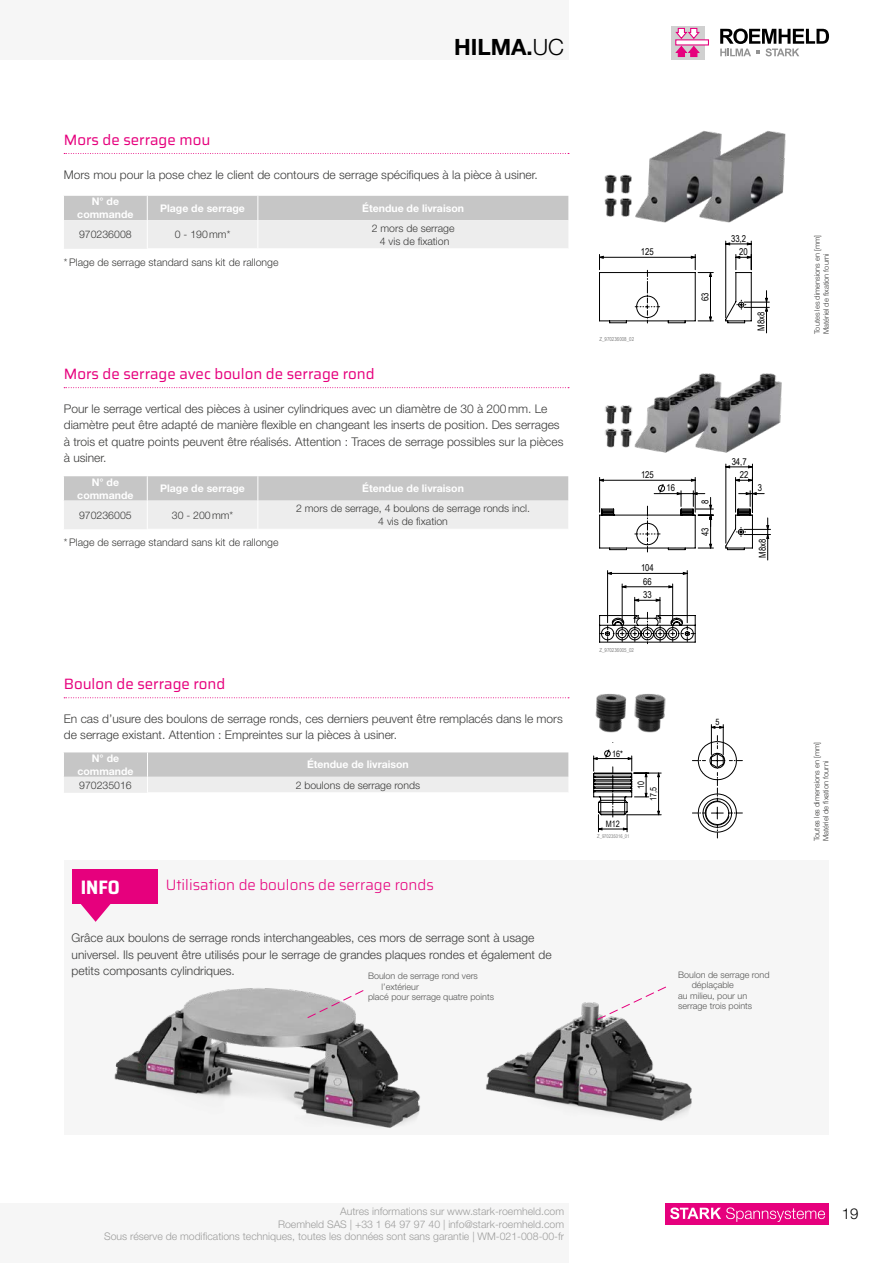
<style>
.page{position:relative;width:893px;height:1263px;background:#fff}
.page>*{position:absolute;margin:0;border:0;box-sizing:border-box;transform-origin:0 0}
.t1{font:700 22.5px "Helvetica Neue LT Std";color:#000}
.t2{font:700 semi-condensed 19.5px "Saira";color:#fff}
.t3{font:15px "Saira";color:#e6007d}
.t4{font:300 15px "Saira";color:#e6007d}
.t5{font:300 15px "Helvetica Neue LT Pro";color:#000}
.t6{font:300 12px/16.5px "Helvetica Neue LT Std";color:#3c3c3b}
.t7{font:300 10.5px/12.6px "Helvetica Neue LT Pro";color:#9d9d9c;text-align:right}
.t8{font:300 10.5px/12.6px "Helvetica Neue LT Pro";color:#3c3c3b;text-align:center}
.t9{font:700 10.5px/12.6px "Helvetica Neue LT Pro";color:#fff;text-align:center}
.t10{font:300 10.5px "Helvetica Neue LT Std";color:#3c3c3b}
.t11{font:9.45px "Arial Narrow";color:#000}
.t12{font:300 9px "Helvetica Neue LT Std";color:#575756}
.t13{font:8.85px "Arial Narrow";color:#000}
.t14{font:300 7.5px/9px "Helvetica Neue LT Pro";color:#3c3c3b}
.t15{font:5.4px "Arial Narrow";color:#7f7f7f}
.t16{font:5.1px "Arial Narrow";color:#7f7f7f}
.s1{font-family:"Helvetica Neue LT Pro";font-weight:300}
.s2{font-family:"Helvetica Neue LT Pro"}
</style>
<div class="page">
<div style="left:665px;top:1203px;width:164px;height:22px;background:#e6007d"></div>
<svg style="left:670px;top:1207px;width:155px;height:15px"></svg>
<div style="left:671px;top:26px;width:34px;height:33px;background:#d0d0d0"></div>
<svg style="left:675px;top:39px;width:34px;height:7px"></svg>
<svg style="left:675px;top:27px;width:26px;height:31px"></svg>
<svg style="left:720px;top:29px;width:109px;height:27px"></svg>
<div style="left:0;top:0;width:568px;height:60px;background:#f6f6f6"></div>
<div style="left:0;top:1203px;width:568px;height:60px;background:#f6f6f6"></div>
<div style="left:64px;top:860px;width:764px;height:275px;background:#f6f6f6"></div>
<img style="left:114px;top:988px;width:306px;height:140px">
<img style="left:486px;top:1002px;width:206px;height:119px">
<svg style="left:64px;top:153px;width:505px;height:1px"></svg>
<svg style="left:599px;top:254px;width:114px;height:69px"></svg>
<svg style="left:725px;top:241px;width:44px;height:92px"></svg>
<svg style="left:64px;top:387px;width:505px;height:1px"></svg>
<svg style="left:64px;top:697px;width:505px;height:1px"></svg>
<hr style="left:607px;top:571px;width:1px;height:52px;background:#000">
<hr style="left:687px;top:571px;width:1px;height:52px;background:#000">
<svg style="left:599px;top:572px;width:97px;height:72px"></svg>
<svg style="left:599px;top:480px;width:171px;height:80px"></svg>
<svg style="left:593px;top:742px;width:68px;height:90px"></svg>
<hr style="left:711px;top:724px;width:1px;height:30px;background:#000">
<hr style="left:723px;top:724px;width:1px;height:30px;background:#000">
<svg style="left:711px;top:726px;width:13px;height:3px"></svg>
<svg style="left:692px;top:735px;width:50px;height:104px"></svg>
<div style="left:72px;top:870px;width:85px;height:34px;background:#e6007d"></div>
<svg style="left:81px;top:904px;width:29px;height:18px"></svg>
<svg style="left:64px;top:196px;width:504px;height:53px;background:#dbdbdb"></svg>
<hr style="left:147px;top:248px;width:111px;height:1px;background:#fff">
<hr style="left:258px;top:248px;width:310px;height:1px;background:#fff">
<svg style="left:64px;top:476px;width:504px;height:53px;background:#dbdbdb"></svg>
<svg style="left:64px;top:752px;width:504px;height:41px;background:#d5d5d5"></svg>
<hr style="left:147px;top:792px;width:421px;height:1px;background:#fff">
<svg style="left:597px;top:986px;width:69px;height:34px"></svg>
<svg style="left:307px;top:990px;width:57px;height:28px"></svg>
<img style="left:604px;top:131px;width:182px;height:92px">
<img style="left:599px;top:373px;width:183px;height:107px">
<img style="left:595px;top:694px;width:104px;height:48px">
<p class="t3" style="left:64px;top:128px;width:148px">Mors de serrage mou</p>
<h1 class="t1" style="left:454px;top:33px;width:111px">HILMA.<span class="s1">UC</span></h1>
<p class="t6" style="left:64px;top:166px;width:475px">Mors mou pour la pose chez le client de contours de serrage spécifiques à la pièce à usiner.</p>
<p class="t9" style="left:77px;top:195px;width:58px">N° de commande</p>
<p class="t9" style="left:160px;top:201px;width:86px">Plage de serrage</p>
<p class="t9" style="left:362px;top:201px;width:103px">Étendue de livraison</p>
<p class="t8" style="left:79px;top:228px;width:54px">970236008</p>
<p class="t8" style="left:175px;top:228px;width:57px">0 - 190mm*</p>
<p class="t8" style="left:372px;top:222px;width:84px">2 mors de serrage<br>4 vis de fixation</p>
<p class="t10" style="left:64px;top:255px;width:216px"><span class="s2">*</span> Plage de serrage standard sans kit de rallonge</p>
<p class="t3" style="left:64px;top:362px;width:312px">Mors de serrage avec boulon de serrage rond</p>
<p class="t6" style="left:64px;top:400px;width:501px">Pour le serrage vertical des pièces à usiner cylindriques avec un diamètre de 30 à 200mm. Le diamètre peut être adapté de manière flexible en changeant les inserts de position. Des serrages à trois et quatre points peuvent être réalisés. Attention : Traces de serrage possibles sur la pièces à usiner.</p>
<p class="t9" style="left:77px;top:476px;width:58px">N° de commande</p>
<p class="t9" style="left:160px;top:482px;width:86px">Plage de serrage</p>
<p class="t9" style="left:362px;top:482px;width:103px">Étendue de livraison</p>
<p class="t8" style="left:79px;top:508px;width:54px">970236005</p>
<p class="t8" style="left:172px;top:508px;width:63px">30 - 200mm*</p>
<p class="t8" style="left:296px;top:502px;width:236px">2 mors de serrage, 4 boulons de serrage ronds incl.<br>4 vis de fixation</p>
<p class="t10" style="left:64px;top:536px;width:216px"><span class="s2">*</span> Plage de serrage standard sans kit de rallonge</p>
<p class="t3" style="left:64px;top:672px;width:163px">Boulon de serrage rond</p>
<p class="t6" style="left:64px;top:710px;width:501px">En cas d’usure des boulons de serrage ronds, ces derniers peuvent être remplacés dans le mors de serrage existant. Attention : Empreintes sur la pièces à usiner.</p>
<p class="t9" style="left:77px;top:752px;width:58px">N° de commande</p>
<p class="t9" style="left:307px;top:758px;width:103px">Étendue de livraison</p>
<p class="t8" style="left:79px;top:778px;width:54px">970235016</p>
<p class="t8" style="left:296px;top:778px;width:126px">2 boulons de serrage ronds</p>
<h2 class="t2" style="left:81px;top:872px;width:41px">INFO</h2>
<p class="t4" style="left:166px;top:874px;width:270px">Utilisation de boulons de serrage ronds</p>
<p class="t6" style="left:72px;top:929px;width:481px">Grâce aux boulons de serrage ronds interchangeables, ces mors de serrage sont à usage universel. Ils peuvent être utilisés pour le serrage de grandes plaques rondes et également de petits composants cylindriques.</p>
<p class="t12" style="left:368px;top:970px;width:111px">Boulon de serrage rond vers</p>
<p class="t12" style="left:381px;top:981px;width:39px">l’extérieur</p>
<p class="t12" style="left:368px;top:991px;width:128px">placé pour serrage quatre points</p>
<p class="t11" style="left:641px;top:245px;width:14px">125</p>
<p class="t15" style="left:599px;top:335px;width:36px">Z_970236008_02</p>
<p class="t11" style="left:698px;top:301px;width:10px;rotate:-90deg">63</p>
<p class="t11" style="left:731px;top:231px;width:17px">33,2</p>
<p class="t11" style="left:739px;top:245px;width:10px">20</p>
<p class="t11" style="left:754px;top:331px;width:20px;rotate:-90deg">M8x8</p>
<p class="t11" style="left:641px;top:468px;width:14px">125</p>
<p class="t11" style="left:667px;top:481px;width:10px">16</p>
<p class="t11" style="left:641px;top:561px;width:14px">104</p>
<p class="t11" style="left:643px;top:574px;width:10px">66</p>
<p class="t11" style="left:643px;top:588px;width:10px">33</p>
<p class="t15" style="left:599px;top:646px;width:36px">Z_970236005_02</p>
<p class="t13" style="left:612px;top:747px;width:12px">16*</p>
<p class="t13" style="left:606px;top:817px;width:16px">M12</p>
<p class="t16" style="left:597px;top:833px;width:34px">Z_970235016_01</p>
<p class="t13" style="left:634px;top:789px;width:10px;rotate:-90deg">10</p>
<p class="t13" style="left:647px;top:801px;width:16px;rotate:-90deg">17,5</p>
<p class="t11" style="left:698px;top:504px;width:6px;rotate:-90deg">8</p>
<p class="t11" style="left:698px;top:536px;width:10px;rotate:-90deg">43</p>
<p class="t11" style="left:732px;top:454px;width:17px">34,7</p>
<p class="t11" style="left:740px;top:468px;width:10px">22</p>
<p class="t11" style="left:758px;top:481px;width:6px">3</p>
<p class="t11" style="left:755px;top:558px;width:20px;rotate:-90deg">M8x8</p>
<p class="t13" style="left:715px;top:716px;width:6px">5</p>
<p class="t12" style="left:678px;top:969px;width:93px">Boulon de serrage rond</p>
<p class="t12" style="left:692px;top:979px;width:44px">déplaçable</p>
<p class="t12" style="left:678px;top:990px;width:71px">au milieu, pour un</p>
<p class="t12" style="left:678px;top:1000px;width:76px">serrage trois points</p>
<p class="t14" style="left:813px;top:334px;width:101px;rotate:-90deg">Toutes les dimensions en [mm]<br>Matériel de fixation fourni</p>
<p class="t14" style="left:812px;top:841px;width:101px;rotate:-90deg">Toutes les dimensions en [mm]<br>Matériel de fixation fourni</p>
<p class="t7" style="left:104px;top:1205px;width:461px">Autres informations sur www.stark-roemheld.com<br>Roemheld SAS | +33 1 64 97 97 40 | info@stark-roemheld.com<br>Sous réserve de modifications techniques, toutes les données sont sans garantie | WM-021-008-00-fr</p>
<p class="t5" style="left:842px;top:1205px;width:18px">19</p>
</div>
